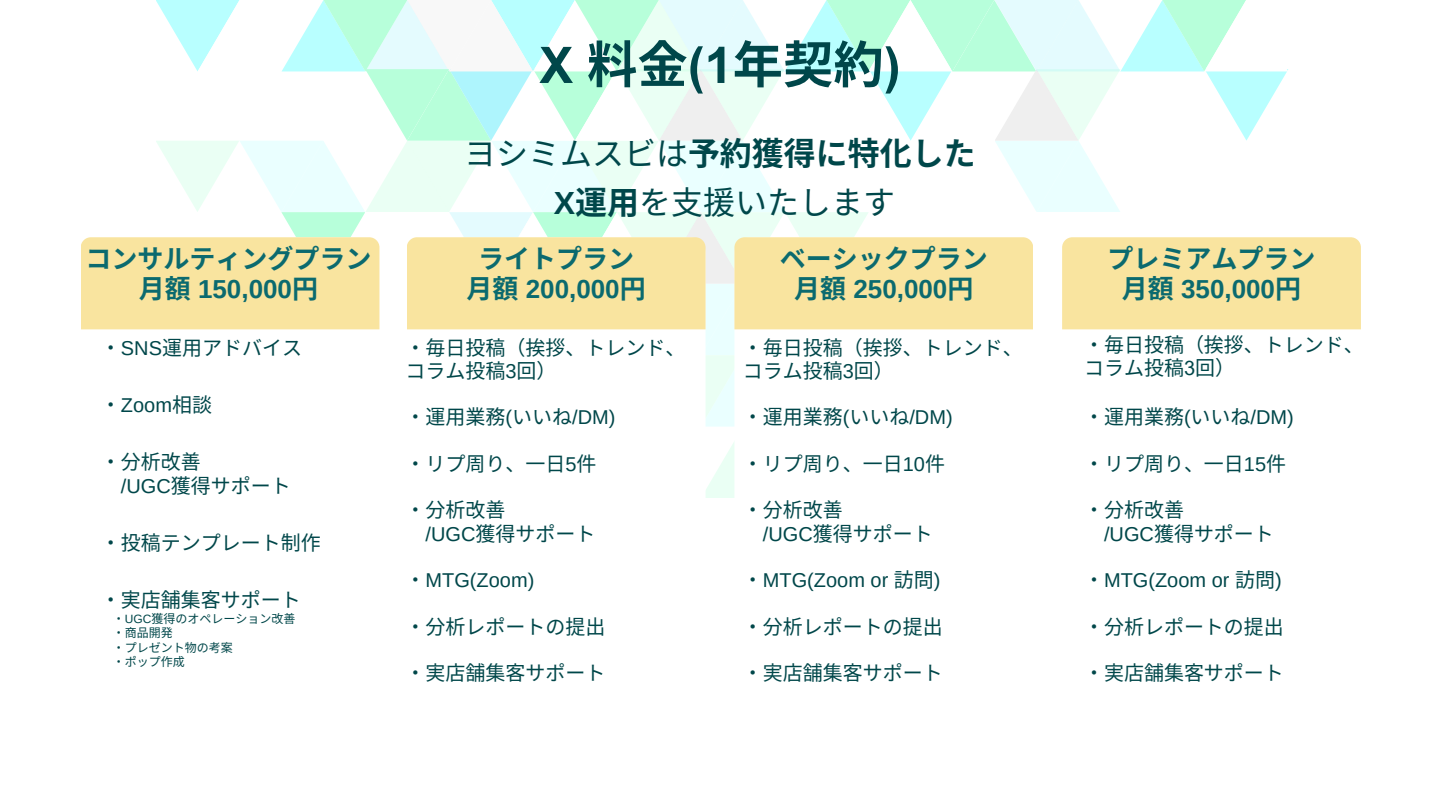
<style>
.page{position:relative;width:1440px;height:810px;background:#fff}
.page>*{position:absolute;margin:0;border:0;box-sizing:border-box;transform-origin:0 0}
.t1{font:700 50.4px "Noto Sans CJ Ksc";color:#00474a}
.t2{font:32px/49.5px "Noto Sans CJ Ksc";color:#00474a;text-align:center}
.t3{font:700 26px/30.8px "Noto Sans CJ Ksc";color:#0b6a6f;text-align:center}
.t4{font:20px/23.2px "Noto Sans CJ Ksc";color:#00474a}
.t5{font:20px "Arimo";color:#00474a}
.t6{font:12px "Noto Sans CJ Ksc";color:#00474a}
.s1{font-family:"Arial MT Pro"}
.s2{font-weight:700}
.s3{font-family:"Arimo";font-weight:700}
.s4{font-family:"Arimo"}
.s5{font-family:"Noto Sans CJ Ksc"}
</style>
<div class="page">
<svg style="left:449px;top:141px;width:42px;height:70px;fill:#eefff6"></svg>
<svg style="left:492px;top:141px;width:41px;height:70px;fill:#eaffff"></svg>
<div style="left:533px;top:141px;width:84px;height:71px;background:#eaffff"></div>
<div style="left:365px;top:141px;width:84px;height:71px;background:linear-gradient(to right,#fafffc,#e5fff1)"></div>
<div style="left:575px;top:141px;width:84px;height:71px;background:linear-gradient(to right,#e4fff9,#fafffa)"></div>
<svg style="left:659px;top:141px;width:42px;height:71px;fill:#f1ffff"></svg>
<div style="left:701px;top:141px;width:84px;height:71px;background:linear-gradient(to right,#e4ffff,#faffff)"></div>
<div style="left:701px;top:69px;width:84px;height:72px;background:#f6fffa"></div>
<svg style="left:743px;top:1px;width:41px;height:70px;fill:#e6fcfe"></svg>
<svg style="left:156px;top:0;width:587px;height:141px"></svg>
<div style="left:701px;top:284px;width:84px;height:71px;background:#eaffff"></div>
<div style="left:701px;top:355px;width:84px;height:72px;background:#eafff4"></div>
<div style="left:156px;top:141px;width:83px;height:71px;background:linear-gradient(to right,#f4fff9,#f4fff9)"></div>
<svg style="left:240px;top:141px;width:41px;height:70px;fill:#edffff"></svg>
<div style="left:281px;top:141px;width:84px;height:71px;background:linear-gradient(to right,#e5ffff,#f9ffff)"></div>
<svg style="left:706px;top:442px;width:28px;height:56px;fill:#eafff4"></svg>
<svg style="left:995px;top:141px;width:42px;height:71px;fill:#eff"></svg>
<div style="left:1037px;top:141px;width:83px;height:71px;background:linear-gradient(to right,#e5ffff,#f9ffff)"></div>
<svg style="left:785px;top:0;width:252px;height:141px"></svg>
<div style="left:1037px;top:69px;width:84px;height:72px;background:linear-gradient(to right,#e8f3ed,#f9fffe)"></div>
<svg style="left:995px;top:0;width:42px;height:71px;background:#cefced"></svg>
<svg style="left:1037px;top:0;width:83px;height:71px;fill:#e4fbfe"></svg>
<svg style="left:1120px;top:0;width:168px;height:141px"></svg>
<div style="left:407px;top:237px;width:299px;height:463px;background:#fff;border-radius:16px"></div>
<div style="left:734px;top:237px;width:299px;height:463px;background:#fff;border-radius:16px"></div>
<div style="left:1062px;top:237px;width:299px;height:92px;background:#f9e49f"></div>
<svg style="left:407px;top:212px;width:626px;height:117px;background:#f5eab5"></svg>
<svg style="left:81px;top:212px;width:298px;height:117px"></svg>
<h1 class="t1" style="left:539px;top:25px;width:363px"><span class="s1">X</span> 料金<span class="s1">(1</span>年契約<span class="s1">)</span></h1>
<h2 class="t2" style="left:464px;top:127px;width:513px">ヨシミムスビは<span class="s2">予約獲得に特化した<br></span><span class="s3">X</span><span class="s2">運用</span>を支援いたします</h2>
<h4 class="t3" style="left:85px;top:241px;width:287px">コンサルティングプラン月額 <span class="s4">150,000</span>円</h4>
<h5 class="t3" style="left:467px;top:241px;width:181px">ライトプラン月額 <span class="s4">200,000</span>円</h5>
<h5 class="t3" style="left:780px;top:241px;width:209px">ベーシックプラン月額 <span class="s4">250,000</span>円</h5>
<h5 class="t3" style="left:1108px;top:241px;width:209px">プレミアムプラン月額 <span class="s4">350,000</span>円</h5>
<h4 class="t4" style="left:101px;top:335px;width:203px">・<span class="s4">SNS</span>運用アドバイス</h4>
<h5 class="t5" style="left:101px;top:394px;width:111px"><span class="s5">・</span>Zoom<span class="s5">相談</span></h5>
<h4 class="t4" style="left:121px;top:449px;width:171px;line-height:24px;text-indent:-20px">・分析改善<br><span class="s4">/UGC</span>獲得サポート</h4>
<h5 class="t4" style="left:101px;top:530px;width:221px">・投稿テンプレート制作</h5>
<p class="t4" style="left:101px;top:587px;width:201px">・実店舗集客サポート</p>
<p class="t6" style="left:113px;top:609px;width:183px">・<span class="s4">UGC</span>獲得のオペレーション改善</p>
<p class="t6" style="left:113px;top:623px;width:62px">・商品開発</p>
<p class="t6" style="left:113px;top:638px;width:121px">・プレゼント物の考案</p>
<p class="t6" style="left:113px;top:652px;width:74px">・ポップ作成</p>
<h5 class="t4" style="left:406px;top:335px;width:281px">・毎日投稿（挨拶、トレンド、コラム投稿<span class="s4">3</span>回）</h5>
<h4 class="t4" style="left:406px;top:404px;width:211px">・運用業務<span class="s4">(</span>いいね<span class="s4">/DM)</span></h4>
<h5 class="t4" style="left:406px;top:451px;width:193px">・リプ周り、一日<span class="s4">5</span>件</h5>
<h4 class="t4" style="left:426px;top:497px;width:171px;text-indent:-20px">・分析改善<br><span class="s4">/UGC</span>獲得サポート</h4>
<h5 class="t5" style="left:406px;top:569px;width:130px"><span class="s5">・</span>MTG(Zoom)</h5>
<h5 class="t4" style="left:406px;top:614px;width:197px">・分析レポートの提出</h5>
<h5 class="t4" style="left:406px;top:660px;width:201px">・実店舗集客サポート</h5>
<h3 class="t4" style="left:743px;top:335px;width:281px">・毎日投稿（挨拶、トレンド、コラム投稿<span class="s4">3</span>回）</h3>
<h3 class="t4" style="left:743px;top:404px;width:211px">・運用業務<span class="s4">(</span>いいね<span class="s4">/DM)</span></h3>
<h3 class="t4" style="left:743px;top:451px;width:204px">・リプ周り、一日<span class="s4">10</span>件</h3>
<h3 class="t4" style="left:763px;top:497px;width:171px;text-indent:-20px">・分析改善<br><span class="s4">/UGC</span>獲得サポート</h3>
<h5 class="t5" style="left:743px;top:569px;width:199px"><span class="s5">・</span>MTG(Zoom or <span class="s5">訪問</span>)</h5>
<h4 class="t4" style="left:743px;top:614px;width:197px">・分析レポートの提出</h4>
<h5 class="t4" style="left:743px;top:660px;width:201px">・実店舗集客サポート</h5>
<h4 class="t4" style="left:1084px;top:332px;width:281px">・毎日投稿（挨拶、トレンド、コラム投稿<span class="s1">3</span>回）</h4>
<h5 class="t4" style="left:1084px;top:404px;width:211px">・運用業務<span class="s4">(</span>いいね<span class="s4">/DM)</span></h5>
<h5 class="t4" style="left:1084px;top:451px;width:204px">・リプ周り、一日<span class="s4">15</span>件</h5>
<h5 class="t4" style="left:1104px;top:497px;width:171px;text-indent:-20px">・分析改善<br><span class="s4">/UGC</span>獲得サポート</h5>
<h5 class="t5" style="left:1084px;top:569px;width:199px"><span class="s5">・</span>MTG(Zoom or <span class="s5">訪問</span>)</h5>
<h4 class="t4" style="left:1084px;top:614px;width:197px">・分析レポートの提出</h4>
<h5 class="t4" style="left:1084px;top:660px;width:201px">・実店舗集客サポート</h5>
</div>
